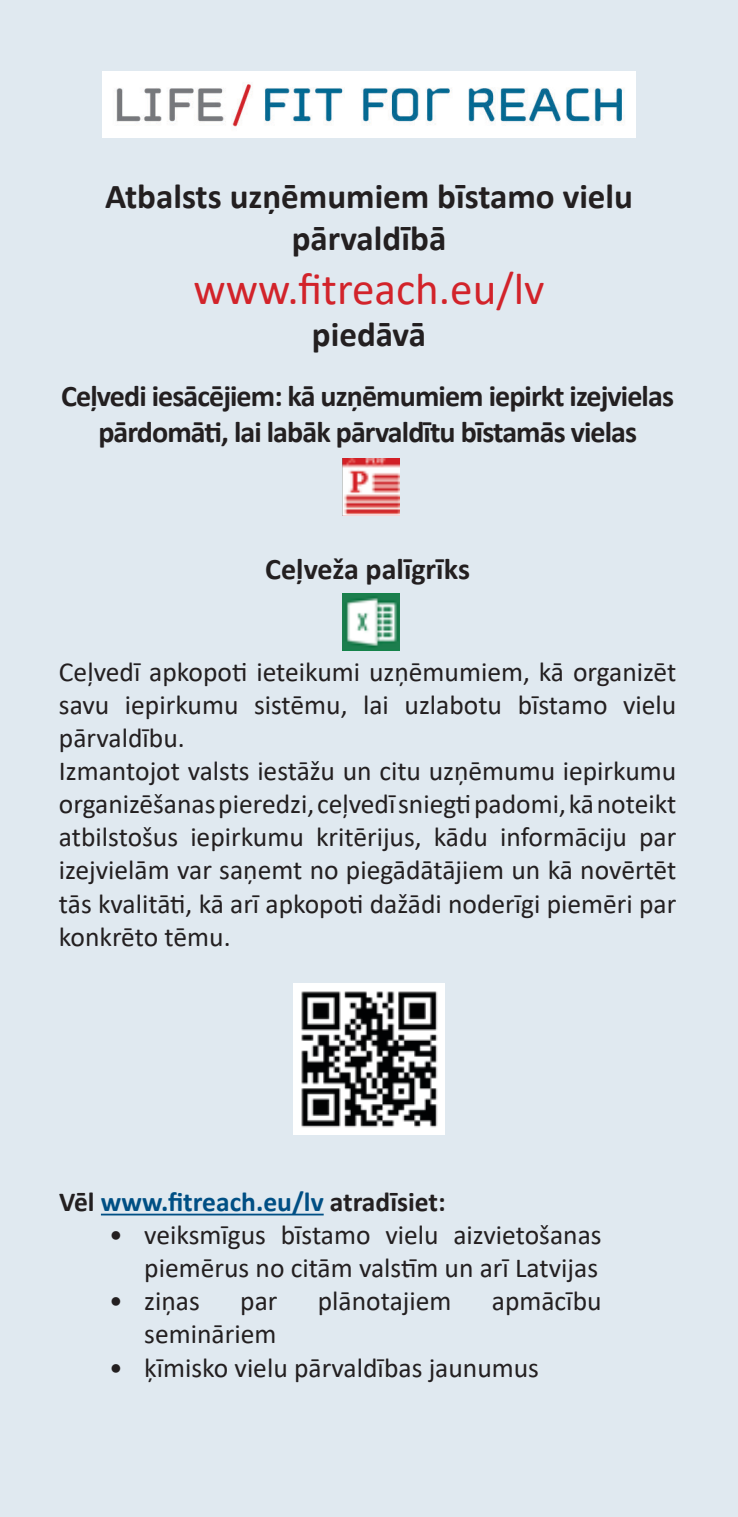
<style>
.page{position:relative;width:738px;height:1517px;background:#fff}
.page>*{position:absolute;margin:0;border:0;box-sizing:border-box;transform-origin:0 0}
.t1{font:45px "Calibri";color:#d2232a}
.t2{font:700 35px/42px "Calibri";color:#231f20;text-align:center}
.teksts{font:700 30px/36px "Calibri";letter-spacing:-.03em;color:#231f20;text-align:center}
.teksts-2{font:700 30px "Calibri";color:#231f20}
.teksts-3{font:27.5px/33px "Calibri";color:#231f20;text-align:justify}
.teksts-4{font:700 27.5px "Calibri";color:#004f84}
.s1{color:#231f20}
</style>
<div class="page">
<div style="left:0;top:0;width:737px;height:1517px;background:#e0e9f0"></div>
<img style="left:293px;top:983px;width:151px;height:151px">
<img style="left:342px;top:458px;width:57px;height:57px">
<img style="left:342px;top:594px;width:57px;height:56px">
<hr style="left:101px;top:1213px;width:222px;height:2px;background:#004f84">
<img style="left:103px;top:72px;width:531px;height:65px">
<p class="t2" style="left:105px;top:175px;width:529px">Atbalsts uzņēmumiem bīstamo vielu pārvaldībā</p>
<h1 class="t1" style="left:193px;top:258px;width:352px">www.fitreach.eu/lv</h1>
<p class="t2" style="left:312px;top:313px;width:115px">piedāvā</p>
<p class="teksts" style="left:61px;top:378px;width:613px">Ceļvedi iesācējiem: kā uzņēmumiem iepirkt izejvielas pārdomāti, lai labāk pārvaldītu bīstamās vielas</p>
<p class="teksts-2" style="left:265px;top:548px;width:206px">Ceļveža palīgrīks</p>
<p class="teksts-3" style="left:59px;top:655px;width:618px">Ceļvedī apkopoti ieteikumi uzņēmumiem, kā organizēt savu iepirkumu sistēmu, lai uzlabotu bīstamo vielu pārvaldību.</p>
<p class="teksts-3" style="left:59px;top:754px;width:618px">Izmantojot valsts iestāžu un citu uzņēmumu iepirkumu organizēšanas pieredzi, ceļvedī sniegti padomi, kā noteikt atbilstošus iepirkumu kritērijus, kādu informāciju par izejvielām var saņemt no piegādātājiem un kā novērtēt tās kvalitāti, kā arī apkopoti dažādi noderīgi piemēri par konkrēto tēmu.</p>
<p class="teksts-4" style="left:59px;top:1183px;width:387px"><span class="s1">Vēl</span> www.fitreach.eu/lv <span class="s1">atradīsiet:</span></p>
<p class="teksts-3" style="left:109px;top:1218px;width:493px;text-align:right">• veiksmīgus bīstamo vielu aizvietošanas piemērus no citām valstīm un arī Latvijas</p>
<p class="teksts-3" style="left:109px;top:1284px;width:92px">• ziņas</p>
<p class="teksts-3" style="left:240px;top:1284px;width:39px">par</p>
<p class="teksts-3" style="left:317px;top:1284px;width:135px">plānotajiem</p>
<p class="teksts-3" style="left:491px;top:1284px;width:111px">apmācību</p>
<p class="teksts-3" style="left:144px;top:1317px;width:133px">semināriem</p>
<p class="teksts-3" style="left:109px;top:1350px;width:431px">• ķīmisko vielu pārvaldības jaunumus</p>
</div>
